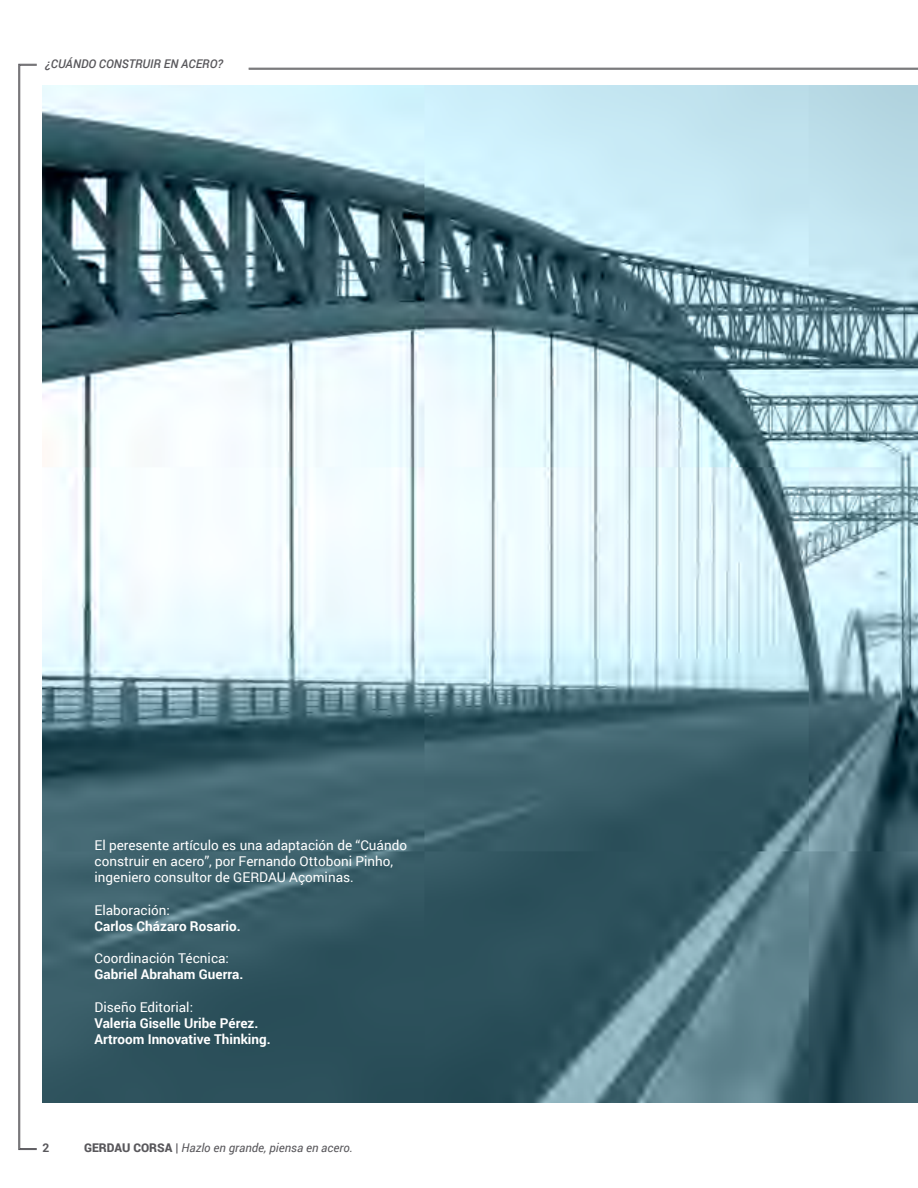
<style>
.page{position:relative;width:918px;height:1188px;background:#fff}
.page>*{position:absolute;margin:0;border:0;box-sizing:border-box;transform-origin:0 0}
.t1{font:13.5px/16.2px "Roboto";color:#fff}
.t2{font:700 13.5px/16.2px "Roboto";color:#fff}
.t3{font:italic 12px "Roboto";color:#59585c}
.t4{font:italic 500 12px "Roboto";color:#59585c}
.t5{font:700 12px "Roboto";color:#59585c}
.s1{font-weight:900;font-style:normal}
</style>
<div class="page">
<hr style="left:249px;top:68px;width:669px;height:1px;background:#59585c">
<hr style="left:249px;top:69px;width:669px;height:1px;background:#59585c">
<svg style="left:18px;top:64px;width:19px;height:1086px"></svg>
<img style="left:43px;top:85px;width:875px;height:1018px">
<p class="t4" style="left:45px;top:55px;width:179px">¿CUÁNDO CONSTRUIR EN ACERO?</p>
<p class="t1" style="left:94px;top:836px;width:314px">El peresente artículo es una adaptación de “Cuándo construir en acero”, por Fernando Ottoboni Pinho, ingeniero consultor de GERDAU Açominas.</p>
<p class="t1" style="left:94px;top:901px;width:77px">Elaboración:</p>
<p class="t2" style="left:94px;top:917px;width:148px">Carlos Cházaro Rosario.</p>
<p class="t1" style="left:94px;top:950px;width:136px">Coordinación Técnica:</p>
<p class="t2" style="left:94px;top:966px;width:150px">Gabriel Abraham Guerra.</p>
<p class="t1" style="left:94px;top:998px;width:100px">Diseño Editorial:</p>
<p class="t2" style="left:94px;top:1015px;width:178px">Valeria Giselle Uribe Pérez.<br>Artroom Innovative Thinking.</p>
<p class="t5" style="left:43px;top:1139px;width:8px">2</p>
<p class="t3" style="left:84px;top:1139px;width:270px"><span class="s1">GERDAU CORSA |</span> Hazlo en grande, piensa en acero.</p>
</div>
